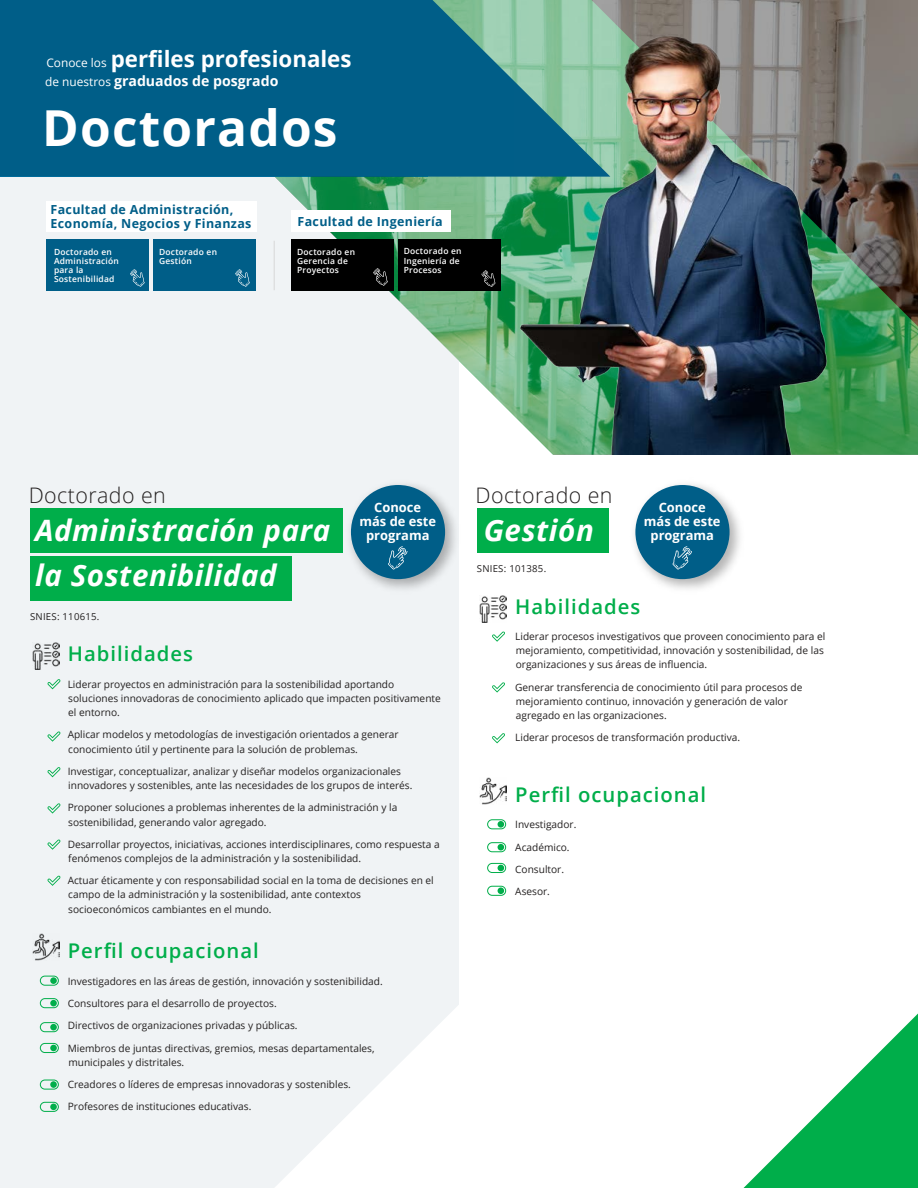
<style>
.page{position:relative;width:918px;height:1188px;background:#fff}
.page>*{position:absolute;margin:0;border:0;box-sizing:border-box;transform-origin:0 0}
.t1{font:700 49.65px "Open Sans";letter-spacing:.025em;color:#fff}
.t2{font:italic 700 29.55px/45.6px "Open Sans";letter-spacing:.02em;color:#fff}
.t3{font:700 22.35px "Open Sans";color:#fff}
.t4{font:300 21.45px "Open Sans";letter-spacing:.02em;color:#232020}
.t5{font:600 20.25px "Open Sans";letter-spacing:.05em;color:#00ae4a}
.t6{font:700 14.1px "Open Sans";color:#fff}
.t7{font:700 12.9px/13.8px "Open Sans";color:#fff;text-align:center}
.t8{font:700 12.45px/13.4px "Open Sans";letter-spacing:.025em;color:#005e88}
.t9{font:11.85px "Open Sans";color:#fff}
.t10{font:10.2px/14.2px "Open Sans";color:#232020}
.t11{font:9.6px "Open Sans";letter-spacing:.025em;color:#232020}
.t12{font:600 8.4px/9px "Open Sans";letter-spacing:.025em;color:#fff}
.s1{font-weight:400;font-size:11.85px}
</style>
<div class="page">
<div style="left:0;top:177px;width:459px;height:1011px;background:#f0f3f5"></div>
<svg style="left:744px;top:1014px;width:174px;height:174px"></svg>
<svg style="left:492px;top:631px;width:13px;height:11px"></svg>
<svg style="left:492px;top:682px;width:13px;height:11px"></svg>
<svg style="left:492px;top:733px;width:13px;height:10px"></svg>
<div style="left:477px;top:508px;width:132px;height:44px;background:#00ae4a"></div>
<img style="left:480px;top:595px;width:26px;height:27px">
<div style="left:30px;top:508px;width:312px;height:44px;background:#00ae4a"></div>
<div style="left:30px;top:556px;width:261px;height:44px;background:#00ae4a"></div>
<img style="left:33px;top:934px;width:27px;height:27px">
<img style="left:33px;top:643px;width:27px;height:27px">
<div style="left:40px;top:976px;width:19px;height:10px;border:1px solid #00ae4a;border-radius:5px"></div>
<div style="left:50px;top:977px;width:7px;height:7px;background:#00ae4a;border-radius:50%"></div>
<div style="left:40px;top:998px;width:19px;height:10px;border:1px solid #00ae4a;border-radius:5px"></div>
<div style="left:50px;top:1000px;width:7px;height:6px;background:#00ae4a;border-radius:50%"></div>
<div style="left:40px;top:1022px;width:19px;height:10px;border:1px solid #00ae4a;border-radius:5px"></div>
<div style="left:50px;top:1024px;width:7px;height:6px;background:#00ae4a;border-radius:50%"></div>
<div style="left:40px;top:1043px;width:19px;height:10px;border:1px solid #00ae4a;border-radius:5px"></div>
<div style="left:50px;top:1045px;width:7px;height:6px;background:#00ae4a;border-radius:50%"></div>
<div style="left:40px;top:1080px;width:19px;height:10px;border:1px solid #00ae4a;border-radius:5px"></div>
<div style="left:50px;top:1081px;width:7px;height:7px;background:#00ae4a;border-radius:50%"></div>
<div style="left:40px;top:1102px;width:19px;height:10px;border:1px solid #00ae4a;border-radius:5px"></div>
<div style="left:50px;top:1104px;width:7px;height:6px;background:#00ae4a;border-radius:50%"></div>
<svg style="left:47px;top:679px;width:14px;height:10px"></svg>
<svg style="left:47px;top:731px;width:14px;height:11px"></svg>
<svg style="left:47px;top:767px;width:14px;height:10px"></svg>
<svg style="left:47px;top:803px;width:14px;height:11px"></svg>
<svg style="left:47px;top:839px;width:14px;height:11px"></svg>
<svg style="left:47px;top:876px;width:14px;height:10px"></svg>
<img style="left:480px;top:777px;width:26px;height:27px">
<div style="left:487px;top:819px;width:19px;height:10px;border:1px solid #00ae4a;border-radius:5px"></div>
<div style="left:498px;top:821px;width:6px;height:7px;background:#00ae4a;border-radius:50%"></div>
<div style="left:487px;top:842px;width:19px;height:10px;border:1px solid #00ae4a;border-radius:5px"></div>
<div style="left:498px;top:844px;width:6px;height:7px;background:#00ae4a;border-radius:50%"></div>
<div style="left:487px;top:863px;width:19px;height:10px;border:1px solid #00ae4a;border-radius:5px"></div>
<svg style="left:498px;top:865px;width:6px;height:6px"></svg>
<div style="left:487px;top:886px;width:19px;height:10px;border:1px solid #00ae4a;border-radius:5px"></div>
<div style="left:498px;top:887px;width:6px;height:7px;background:#00ae4a;border-radius:50%"></div>
<img style="left:342px;top:476px;width:117px;height:121px">
<div style="left:351px;top:485px;width:94px;height:94px;background:#005e88;border-radius:50%"></div>
<svg style="left:388px;top:546px;width:19px;height:24px"></svg>
<img style="left:634px;top:484px;width:106px;height:105px">
<div style="left:635px;top:485px;width:95px;height:94px;background:#005e88;border-radius:50%"></div>
<svg style="left:672px;top:546px;width:20px;height:24px"></svg>
<svg style="left:65px;top:0;width:853px;height:455px;fill:#f0f3f5"></svg>
<svg style="left:0;top:0;width:610px;height:177px;fill:#005e88"></svg>
<div style="left:153px;top:239px;width:103px;height:51px;background:#005e88"></div>
<div style="left:291px;top:239px;width:103px;height:51px;background:#000"></div>
<div style="left:398px;top:239px;width:102px;height:51px;background:#000"></div>
<div style="left:47px;top:239px;width:102px;height:51px;background:#005e88"></div>
<svg style="left:130px;top:269px;width:15px;height:18px"></svg>
<svg style="left:235px;top:269px;width:15px;height:18px"></svg>
<svg style="left:373px;top:268px;width:15px;height:18px"></svg>
<svg style="left:482px;top:270px;width:14px;height:17px"></svg>
<hr style="left:274px;top:241px;width:1px;height:49px;background:#d7d7d7">
<div style="left:292px;top:211px;width:159px;height:21px;background:#fff"></div>
<div style="left:47px;top:202px;width:210px;height:30px;background:#fff"></div>
<img style="left:515px;top:30px;width:340px;height:424px">
<p class="t3" style="left:111px;top:43px;width:242px">perfiles profesionales</p>
<p class="t9" style="left:46px;top:54px;width:62px">Conoce los</p>
<p class="t6" style="left:45px;top:71px;width:235px"><span class="s1">de nuestros</span> graduados de posgrado</p>
<p class="t1" style="left:42px;top:93px;width:297px">Doctorados</p>
<p class="t8" style="left:51px;top:203px;width:202px">Facultad de Administración,<br>Economía, Negocios y Finanzas</p>
<p class="t8" style="left:298px;top:214px;width:147px">Facultad de Ingeniería</p>
<p class="t12" style="left:54px;top:247px;width:66px">Doctorado en<br>Administración para la<br>Sostenibilidad</p>
<p class="t12" style="left:159px;top:247px;width:59px">Doctorado en<br>Gestión</p>
<p class="t12" style="left:297px;top:247px;width:59px">Doctorado en<br>Gerencia de<br>Proyectos</p>
<p class="t12" style="left:404px;top:247px;width:59px">Doctorado en<br>Ingeniería de<br>Procesos</p>
<p class="t4" style="left:29px;top:480px;width:139px">Doctorado en</p>
<p class="t2" style="left:35px;top:506px;width:297px">Administración para la Sostenibilidad</p>
<p class="t11" style="left:30px;top:610px;width:71px">SNIES: 110615.</p>
<p class="t4" style="left:476px;top:480px;width:139px">Doctorado en</p>
<p class="t2" style="left:484px;top:506px;width:112px">Gestión</p>
<p class="t7" style="left:359px;top:500px;width:78px">Conoce más de este programa</p>
<p class="t7" style="left:644px;top:500px;width:78px">Conoce más de este programa</p>
<p class="t11" style="left:477px;top:562px;width:71px">SNIES: 101385.</p>
<p class="t5" style="left:515px;top:593px;width:127px">Habilidades</p>
<p class="t5" style="left:68px;top:640px;width:127px">Habilidades</p>
<p class="t10" style="left:68px;top:677px;width:375px">Liderar proyectos en administración para la sostenibilidad aportando soluciones innovadoras de conocimiento aplicado que impacten positivamente el entorno.</p>
<p class="t10" style="left:68px;top:727px;width:333px">Aplicar modelos y metodologías de investigación orientados a generar conocimiento útil y pertinente para la solución de problemas.</p>
<p class="t10" style="left:68px;top:764px;width:346px">Investigar, conceptualizar, analizar y diseñar modelos organizacionales innovadores y sostenibles, ante las necesidades de los grupos de interés.</p>
<p class="t10" style="left:68px;top:800px;width:331px">Proponer soluciones a problemas inherentes de la administración y la sostenibilidad, generando valor agregado.</p>
<p class="t10" style="left:68px;top:837px;width:374px">Desarrollar proyectos, iniciativas, acciones interdisciplinares, como respuesta a fenómenos complejos de la administración y la sostenibilidad.</p>
<p class="t10" style="left:68px;top:873px;width:368px">Actuar éticamente y con responsabilidad social en la toma de decisiones en el campo de la administración y la sostenibilidad, ante contextos socioeconómicos cambiantes en el mundo.</p>
<p class="t5" style="left:68px;top:937px;width:193px">Perfil ocupacional</p>
<p class="t10" style="left:68px;top:970px;width:316px;line-height:22.4px">Investigadores en las áreas de gestión, innovación y sostenibilidad.<br>Consultores para el desarrollo de proyectos.<br>Directivos de organizaciones privadas y públicas.<br>Miembros de juntas directivas, gremios, mesas departamentales,</p>
<p class="t10" style="left:68px;top:1051px;width:285px;line-height:22.4px">municipales y distritales.<br>Creadores o líderes de empresas innovadoras y sostenibles.<br>Profesores de instituciones educativas.</p>
<p class="t10" style="left:515px;top:629px;width:312px">Liderar procesos investigativos que proveen conocimiento para el mejoramiento, competitividad, innovación y sostenibilidad, de las organizaciones y sus áreas de influencia.</p>
<p class="t10" style="left:515px;top:680px;width:289px">Generar transferencia de conocimiento útil para procesos de mejoramiento continuo, innovación y generación de valor agregado en las organizaciones.</p>
<p class="t10" style="left:515px;top:730px;width:226px">Liderar procesos de transformación productiva.</p>
<p class="t5" style="left:515px;top:780px;width:193px">Perfil ocupacional</p>
<p class="t10" style="left:515px;top:813px;width:63px;line-height:22.4px">Investigador.<br>Académico.<br>Consultor.<br>Asesor.</p>
</div>
